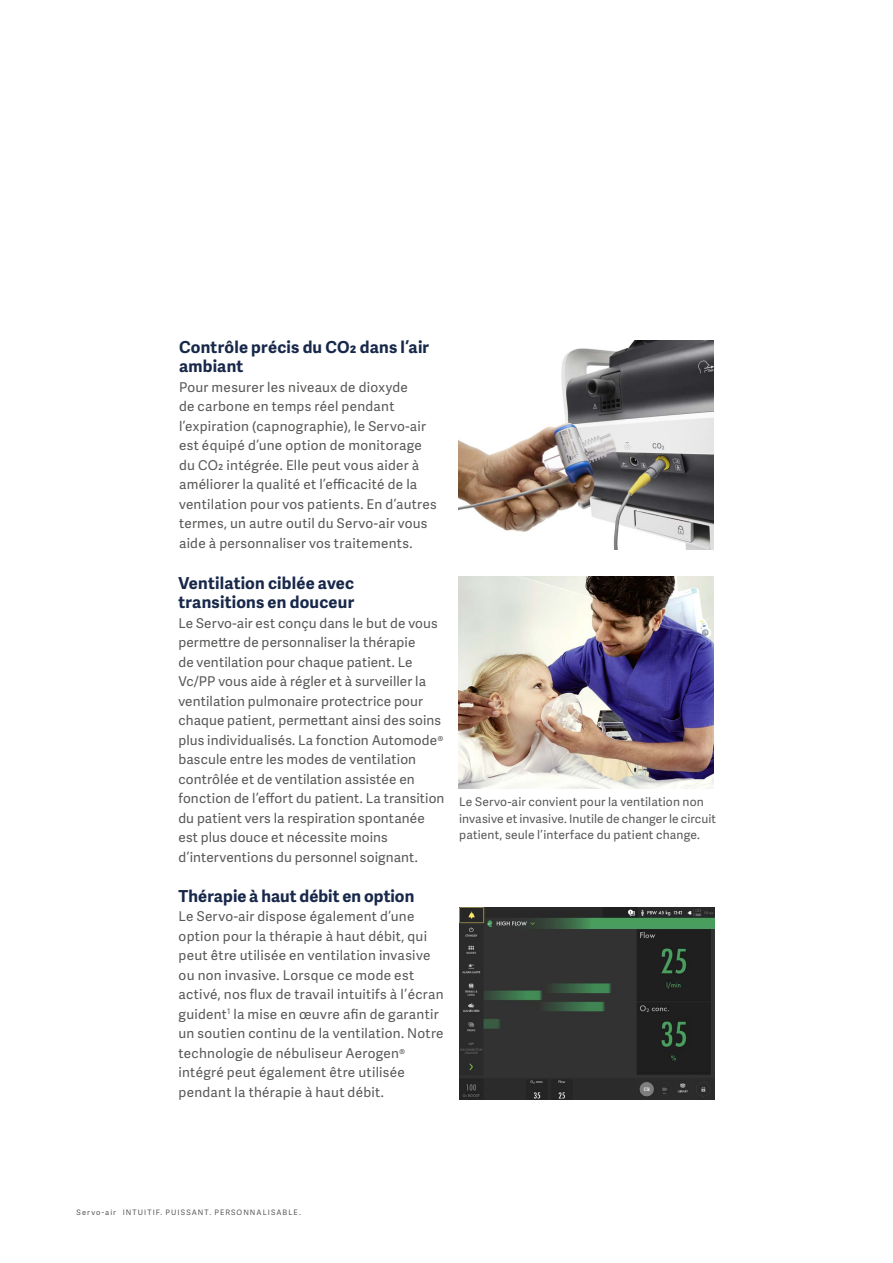
<style>
.page{position:relative;width:893px;height:1263px;background:#fff}
.page>*{position:absolute;margin:0;border:0;box-sizing:border-box;transform-origin:0 0}
.t1{font:700 16.5px/19.5px "Adelle Sans";letter-spacing:.015em;color:#18284a}
.t2{font:13.5px/19.5px "Adelle Sans";letter-spacing:.015em;color:#595857}
.t3{font:12px/16.5px "Adelle Sans";letter-spacing:.01em;color:#595857}
.t4{font:7.5px "Adelle Sans";letter-spacing:.14em;color:#595857}
</style>
<div class="page">
<img style="left:458px;top:576px;width:256px;height:213px">
<img style="left:458px;top:341px;width:256px;height:208px">
<img style="left:459px;top:908px;width:256px;height:191px">
<p class="t1" style="left:179px;top:336px;width:252px">Contrôle précis du CO2 dans l’air ambiant</p>
<p class="t2" style="left:179px;top:377px;width:259px">Pour mesurer les niveaux de dioxyde<br>de carbone en temps réel pendant l’expiration (capnographie), le Servo-air est équipé d’une option de monitorage du CO2 intégrée. Elle peut vous aider à améliorer la qualité et l’efficacité de la ventilation pour vos patients. En d’autres termes, un autre outil du Servo-air vous aide à personnaliser vos traitements.</p>
<p class="t1" style="left:178px;top:572px;width:177px">Ventilation ciblée avec transitions en douceur</p>
<p class="t2" style="left:178px;top:613px;width:268px">Le Servo-air est conçu dans le but de vous permettre de personnaliser la thérapie<br>de ventilation pour chaque patient. Le Vc/PP vous aide à régler et à surveiller la ventilation pulmonaire protectrice pour chaque patient, permettant ainsi des soins plus individualisés. La fonction Automode® bascule entre les modes de ventilation contrôlée et de ventilation assistée en fonction de l’effort du patient. La transition du patient vers la respiration spontanée est plus douce et nécessite moins d’interventions du personnel soignant.</p>
<p class="t1" style="left:179px;top:885px;width:237px">Thérapie à haut débit en option</p>
<p class="t2" style="left:179px;top:906px;width:267px">Le Servo-air dispose également d’une option pour la thérapie à haut débit, qui peut être utilisée en ventilation invasive ou non invasive. Lorsque ce mode est activé, nos flux de travail intuitifs à l’écran guident<sup>1</sup> la mise en œuvre afin de garantir un soutien continu de la ventilation. Notre technologie de nébuliseur Aerogen® intégré peut également être utilisée pendant la thérapie à haut débit.</p>
<p class="t3" style="left:459px;top:793px;width:258px">Le Servo-air convient pour la ventilation non invasive et invasive. Inutile de changer le circuit patient, seule l’interface du patient change.</p>
<p class="t4" style="left:77px;top:1207px;width:226px">Servo-air INTUITIF. PUISSANT. PERSONNALISABLE.</p>
</div>
